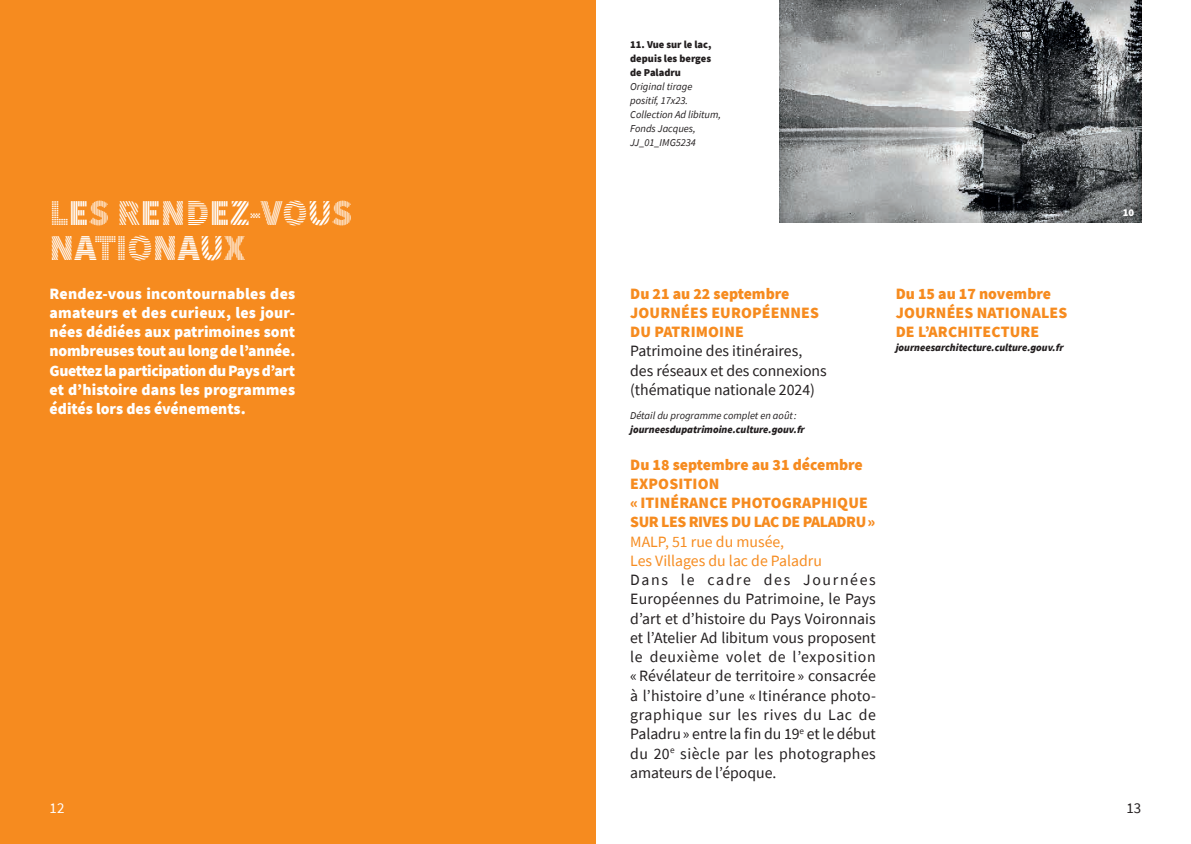
<style>
.page{position:relative;width:1191px;height:844px;background:#fff}
.page>*{position:absolute;margin:0;border:0;box-sizing:border-box;transform-origin:0 0}
.t1{font:900 36.75px/35px "Source Sans Pro DISPLAYV2";color:#fff}
.t2{font:15.75px/19.2px "Source Sans Pro";color:#231f20}
.t3{font:900 15.75px/19.2px "Source Sans Pro";color:#fff;text-align:justify}
.t4{font:900 15.75px/19.2px "Source Sans Pro";letter-spacing:.01em;color:#f68b1f}
.t5{font:15.75px/19.2px "Source Sans Pro";color:#f68b1f}
.t6{font:14.88px "Source Sans Pro";color:#231f20}
.t7{font:14.88px "Source Sans Pro";color:#fff}
.t8{font:italic 10.5px/14px "Source Sans Pro";color:#231f20}
.t9{font:italic 900 10.5px "Source Sans Pro";color:#231f20}
.t10{font:900 10.5px/14px "Source Sans Pro";color:#231f20;text-align:justify}
.t11{font:900 10.5px "Source Sans Pro";color:#fff}
</style>
<div class="page">
<div style="left:0;top:0;width:595px;height:843px;background:#f68b1f"></div>
<img style="left:779px;top:0;width:362px;height:223px">
<h1 class="t1" style="left:50px;top:196px;width:304px">LES RENDEZ-VOUS<br>NATIONAUX</h1>
<p class="t3" style="left:50px;top:283px;width:247px">Rendez-vous incontournables des amateurs et des curieux, les jour&shy;nées dédiées aux patrimoines sont nombreuses tout au long de l’année.<br>Guettez la participation du Pays d’art et d’histoire dans les programmes édités lors des événements.</p>
<p class="t7" style="left:50px;top:797px;width:16px">12</p>
<p class="t10" style="left:630px;top:37px;width:83px">11. Vue sur le lac, depuis les berges de Paladru</p>
<p class="t8" style="left:630px;top:79px;width:92px">Original tirage positif, 17x23.<br>Collection Ad libitum,<br>Fonds Jacques,<br>JJ_01_IMG5234</p>
<p class="t4" style="left:630px;top:283px;width:190px">Du 21 au 22 septembre<br>JOURNÉES EUROPÉENNES<br>DU PATRIMOINE</p>
<p class="t2" style="left:630px;top:341px;width:198px">Patrimoine des itinéraires, des réseaux et des connexions (thématique nationale 2024)</p>
<p class="t8" style="left:630px;top:408px;width:168px">Détail du programme complet en août:</p>
<p class="t9" style="left:630px;top:422px;width:176px">journeesdupatrimoine.culture.gouv.fr</p>
<p class="t4" style="left:630px;top:454px;width:247px">Du 18 septembre au 31 décembre<br>EXPOSITION<br>« ITINÉRANCE PHOTOGRAPHIQUE<br>SUR LES RIVES DU LAC DE PALADRU»</p>
<p class="t5" style="left:630px;top:531px;width:193px">MALP, 51 rue du musée,<br>Les Villages du lac de Paladru</p>
<p class="t2" style="left:630px;top:570px;width:247px;text-align:justify">Dans le cadre des Journées Européennes du Patrimoine, le Pays d’art et d’histoire du Pays Voironnais et l’Atelier Ad libitum vous proposent le deuxième volet de l’exposition « Révélateur de territoire » consacrée à l’histoire d’une « Itinérance photo&shy;graphique sur les rives du Lac de Paladru» entre la fin du 19<sup>e</sup> et le début du 20<sup>e</sup> siècle par les photographes amateurs de l’époque.</p>
<p class="t4" style="left:895px;top:283px;width:173px">Du 15 au 17 novembre<br>JOURNÉES NATIONALES<br>DE L’ARCHITECTURE</p>
<p class="t9" style="left:895px;top:340px;width:169px">journeesarchitecture.culture.gouv.fr</p>
<p class="t11" style="left:1122px;top:205px;width:13px">10</p>
<p class="t6" style="left:1126px;top:797px;width:16px">13</p>
</div>
